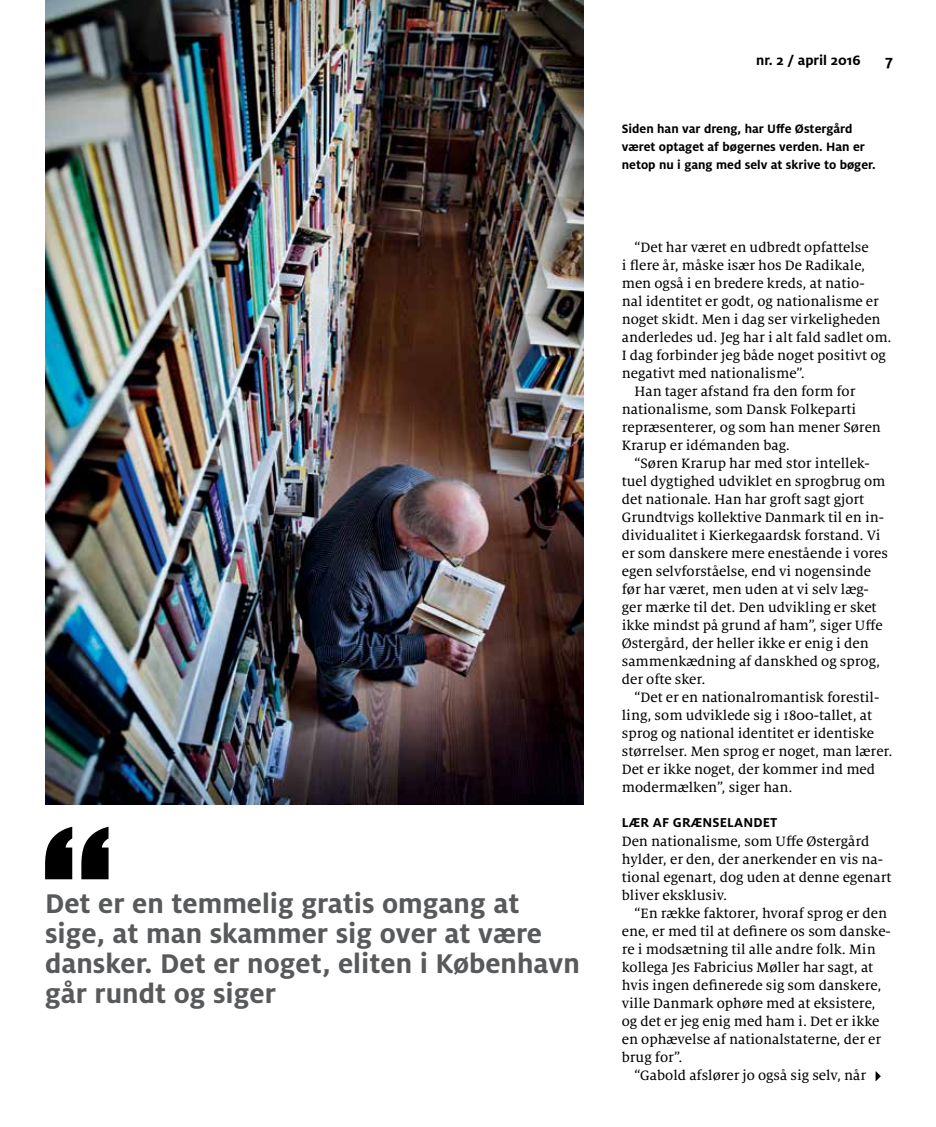
<style>
.page{position:relative;width:936px;height:1127px;background:#fff}
.page>*{position:absolute;margin:0;border:0;box-sizing:border-box;transform-origin:0 0}
.t1{font:700 30px/30px "Milo OT";color:#58595b}
.t2{font:700 16.5px "Milo OT";color:#000}
.t3{font:15px/18px "Milo Serif OT Text";color:#000}
.t4{font:700 15px "Milo OT";color:#000}
.t5{font:700 14.25px "Milo OT";letter-spacing:.01em;color:#000}
.t6{font:700 13.5px/18px "Milo OT";color:#000}
</style>
<div class="page">
<img style="left:45px;top:0;width:538px;height:804px">
<svg style="left:45px;top:827px;width:63px;height:52px"></svg>
<svg style="left:875px;top:1071px;width:5px;height:10px"></svg>
<h1 class="t1" style="left:45px;top:888px;width:536px">Det er en temmelig gratis omgang at sige, at man skammer sig over at være dansker. Det er noget, eliten i København går rundt og siger</h1>
<p class="t4" style="left:756px;top:52px;width:106px">nr. 2 / april 2016</p>
<p class="t2" style="left:885px;top:51px;width:9px">7</p>
<p class="t6" style="left:621px;top:119px;width:255px">Siden han var dreng, har Uffe Østergård været optaget af bøgernes verden. Han er netop nu i gang med selv at skrive to bøger.</p>
<p class="t3" style="left:634px;top:239px;width:235px">“Det har været en udbredt opfattelse</p>
<p class="t3" style="left:621px;top:257px;width:245px">i flere år, måske især hos De Radikale,</p>
<p class="t3" style="left:621px;top:275px;width:244px">men også i en bredere kreds, at natio-</p>
<p class="t3" style="left:621px;top:293px;width:258px">nal identitet er godt, og nationalisme er</p>
<p class="t3" style="left:621px;top:311px;width:260px">noget skidt. Men i dag ser virkeligheden</p>
<p class="t3" style="left:621px;top:329px;width:271px">anderledes ud. Jeg har i alt fald sadlet om.</p>
<p class="t3" style="left:621px;top:347px;width:265px">I dag forbinder jeg både noget positivt og</p>
<p class="t3" style="left:621px;top:365px;width:184px">negativt med nationalisme”.</p>
<p class="t3" style="left:634px;top:383px;width:222px">Han tager afstand fra den form for</p>
<p class="t3" style="left:621px;top:401px;width:236px">nationalisme, som Dansk Folkeparti</p>
<p class="t3" style="left:621px;top:419px;width:260px">repræsenterer, og som han mener Søren</p>
<p class="t3" style="left:621px;top:437px;width:170px">Krarup er idémanden bag.</p>
<p class="t3" style="left:634px;top:455px;width:237px">“Søren Krarup har med stor intellek-</p>
<p class="t3" style="left:621px;top:473px;width:265px">tuel dygtighed udviklet en sprogbrug om</p>
<p class="t3" style="left:621px;top:491px;width:244px">det nationale. Han har groft sagt gjort</p>
<p class="t3" style="left:621px;top:509px;width:264px">Grundtvigs kollektive Danmark til en in-</p>
<p class="t3" style="left:621px;top:527px;width:260px">dividualitet i Kierkegaardsk forstand. Vi</p>
<p class="t3" style="left:621px;top:545px;width:268px">er som danskere mere enestående i vores</p>
<p class="t3" style="left:621px;top:563px;width:251px">egen selvforståelse, end vi nogensinde</p>
<p class="t3" style="left:621px;top:581px;width:248px">før har været, men uden at vi selv læg-</p>
<p class="t3" style="left:621px;top:599px;width:256px">ger mærke til det. Den udvikling er sket</p>
<p class="t3" style="left:621px;top:617px;width:262px">ikke mindst på grund af ham”, siger Uffe</p>
<p class="t3" style="left:621px;top:635px;width:248px">Østergård, der heller ikke er enig i den</p>
<p class="t3" style="left:621px;top:653px;width:260px">sammenkædning af danskhed og sprog,</p>
<p class="t3" style="left:621px;top:671px;width:85px">der ofte sker.</p>
<p class="t3" style="left:634px;top:689px;width:246px">“Det er en nationalromantisk forestil-</p>
<p class="t3" style="left:621px;top:707px;width:252px">ling, som udviklede sig i 1800-tallet, at</p>
<p class="t3" style="left:621px;top:725px;width:254px">sprog og national identitet er identiske</p>
<p class="t3" style="left:621px;top:743px;width:272px">størrelser. Men sprog er noget, man lærer.</p>
<p class="t3" style="left:621px;top:761px;width:255px">Det er ikke noget, der kommer ind med</p>
<p class="t3" style="left:621px;top:779px;width:172px">modermælken”, siger han.</p>
<p class="t5" style="left:622px;top:815px;width:157px">LÆR AF GRÆNSELANDET</p>
<p class="t3" style="left:621px;top:833px;width:271px">Den nationalisme, som Uffe Østergård hylder, er den, der anerkender en vis na&shy;tional egenart, dog uden at denne egenart bliver eksklusiv.</p>
<p class="t3" style="left:634px;top:905px;width:254px">“En række faktorer, hvoraf sprog er den</p>
<p class="t3" style="left:621px;top:923px;width:270px">ene, er med til at definere os som danske-</p>
<p class="t3" style="left:621px;top:941px;width:255px">re i modsætning til alle andre folk. Min</p>
<p class="t3" style="left:621px;top:959px;width:253px">kollega Jes Fabricius Møller har sagt, at</p>
<p class="t3" style="left:621px;top:977px;width:261px">hvis ingen definerede sig som danskere,</p>
<p class="t3" style="left:621px;top:995px;width:255px">ville Danmark ophøre med at eksistere,</p>
<p class="t3" style="left:621px;top:1013px;width:259px">og det er jeg enig med ham i. Det er ikke</p>
<p class="t3" style="left:621px;top:1031px;width:261px">en ophævelse af nationalstaterne, der er</p>
<p class="t3" style="left:621px;top:1049px;width:62px">brug for”.</p>
<p class="t3" style="left:634px;top:1067px;width:233px">“Gabold afslører jo også sig selv, når</p>
</div>
